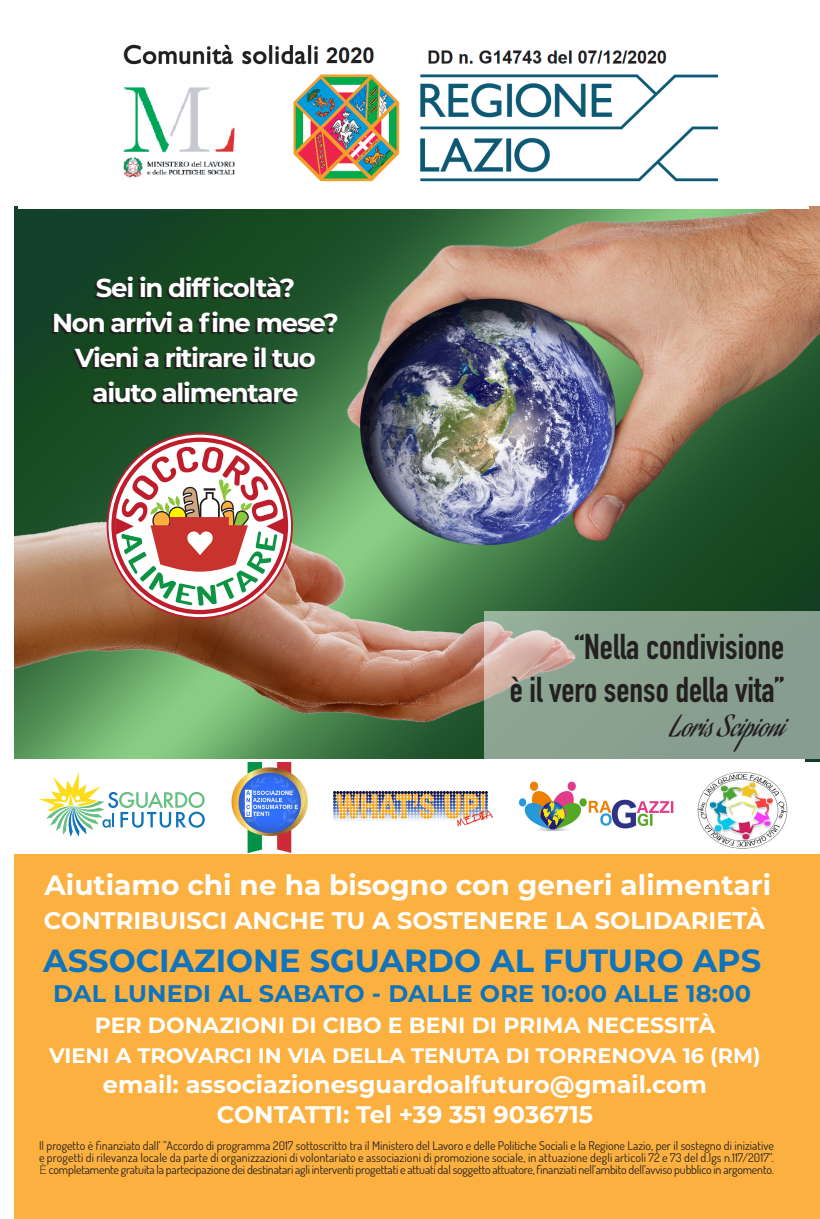
<style>
.page{position:relative;width:820px;height:1219px;background:#fff}
.page>*{position:absolute;margin:0;border:0;box-sizing:border-box;transform-origin:0 0}
.t1{font:700 35.4px "DIN Condensed";color:#231f20}
.t2{font:700 32px "Montserrat";color:#1074bc}
.t3{font:28.4px "Aguafina Script";color:#231f20}
.t4{font:700 28px "Montserrat";color:#fff}
.t5{font:700 26px "Montserrat";letter-spacing:-.05em;color:#fff}
.t6{font:700 24px "Montserrat";color:#fff}
.t7{font:700 24px "Montserrat";letter-spacing:.01em;color:#1074bc}
.t8{font:700 22px "Montserrat";color:#fff}
.t9{font:700 21px "Montserrat";color:#fff}
.t10{font:12px/12px "Dosis";color:#231f20}
.s1{font-family:"Montserrat";font-weight:300}
</style>
<div class="page">
<img style="left:15px;top:206px;width:804px;height:555px">
<div style="left:18px;top:15px;width:790px;height:193px;background:#fff"></div>
<img style="left:123px;top:44px;width:593px;height:138px">
<div style="left:15px;top:759px;width:790px;height:97px;background:#fff"></div>
<svg style="left:484px;top:612px;width:335px;height:147px;background:#90a292"></svg>
<img style="left:695px;top:772px;width:92px;height:83px">
<svg style="left:39px;top:772px;width:166px;height:65px"></svg>
<div style="left:14px;top:855px;width:805px;height:364px;background:#fbb03f"></div>
<svg style="left:107px;top:433px;width:186px;height:186px"></svg>
<img style="left:333px;top:791px;width:160px;height:36px">
<img style="left:518px;top:781px;width:156px;height:49px">
<img style="left:231px;top:763px;width:76px;height:89px">
<p class="t5" style="left:96px;top:269px;width:200px">Sei in difficoltà?</p>
<p class="t5" style="left:52px;top:304px;width:288px">Non arrivi a fine mese?</p>
<p class="t5" style="left:75px;top:339px;width:242px">Vieni a ritirare il tuo</p>
<p class="t5" style="left:93px;top:374px;width:207px">aiuto alimentare</p>
<p class="t1" style="left:574px;top:623px;width:211px">“Nella condivisione</p>
<p class="t1" style="left:509px;top:666px;width:276px">è il vero senso della vita”</p>
<p class="t3" style="left:669px;top:710px;width:116px">Loris Scipioni</p>
<h3 class="t4" style="left:44px;top:864px;width:728px">Aiutiamo chi ne ha bisogno con generi alimentari</h3>
<p class="t6" style="left:44px;top:903px;width:722px">CONTRIBUISCI ANCHE TU A SOSTENERE LA SOLIDARIETÀ</p>
<h2 class="t2" style="left:43px;top:937px;width:719px">ASSOCIAZIONE SGUARDO AL FUTURO APS</h2>
<h3 class="t7" style="left:53px;top:976px;width:699px">DAL LUNEDI AL SABATO - DALLE ORE 10:00 ALLE 18:00</h3>
<p class="t8" style="left:95px;top:1009px;width:621px">PER DONAZIONI DI CIBO E BENI DI PRIMA NECESSITÀ</p>
<p class="t9" style="left:49px;top:1040px;width:712px">VIENI A TROVARCI IN VIA DELLA TENUTA DI TORRENOVA 16 (RM)</p>
<p class="t6" style="left:103px;top:1067px;width:605px">email: associazionesguardoalfuturo@gmail.com</p>
<p class="t6" style="left:217px;top:1097px;width:378px">CONTATTI: Tel +39 351 9036715</p>
<p class="t10" style="left:39px;top:1139px;width:736px">Il progetto è finanziato dall’ ”Accordo di programma 2017 sottoscritto tra il Ministero del Lavoro e delle Politiche Sociali e la Regione Lazio, per il sostegno di iniziative e progetti di rilevanza locale da parte di organizzazioni di volontariato e associazioni di promozione sociale, in attuazione degli articoli 72 e 73 del d.lgs n.117/2017”.</p>
<p class="t10" style="left:39px;top:1163px;width:736px"><span class="s1">È</span> completamente gratuita la partecipazione dei destinatari agli interventi progettati e attuati dal soggetto attuatore, finanziati nell’ambito dell’avviso pubblico in argomento.</p>
</div>
